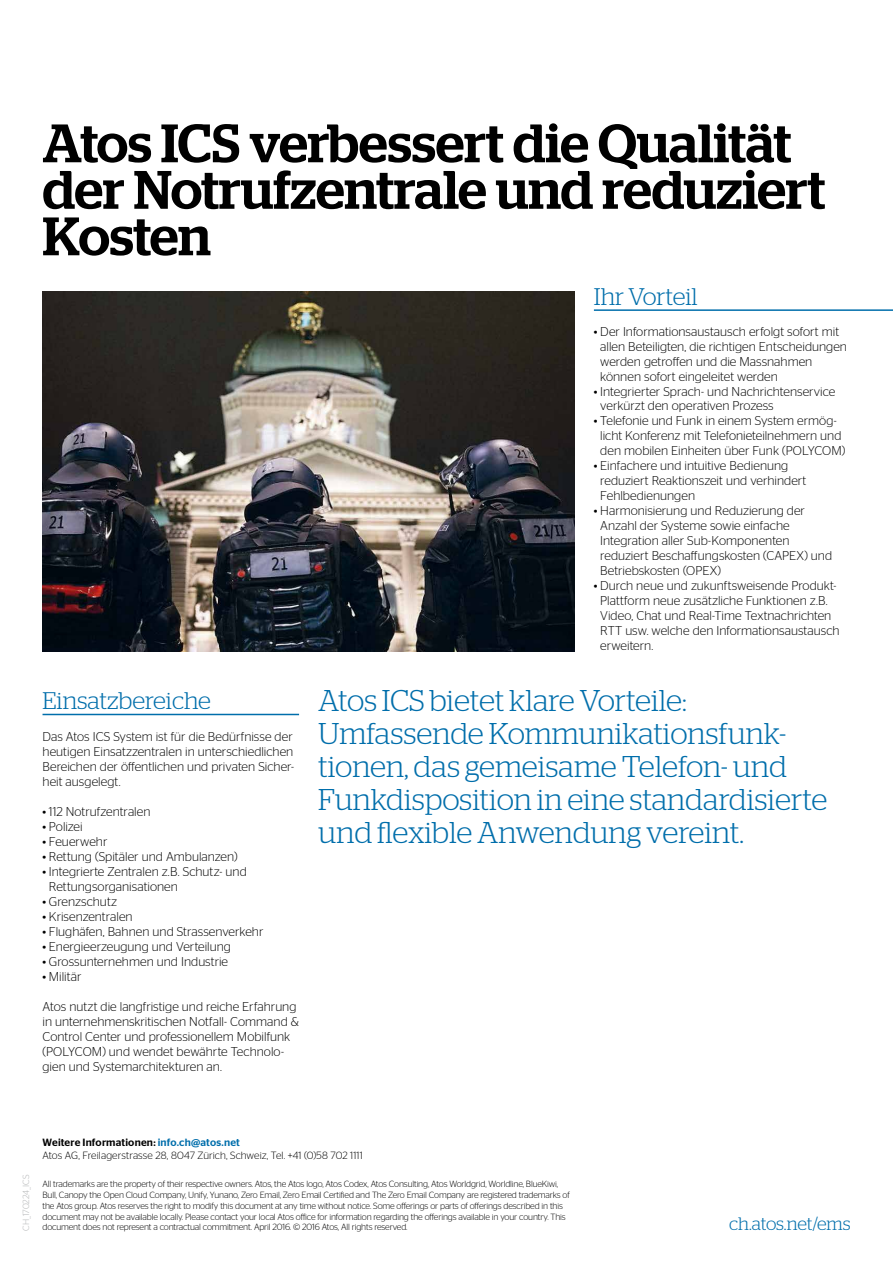
<style>
.page{position:relative;width:893px;height:1263px;background:#fff}
.page>*{position:absolute;margin:0;border:0;box-sizing:border-box;transform-origin:0 0}
.t1{font:500 54px/46.5px "Stag";letter-spacing:-.005em;color:#000}
.t2{font:300 30px/33px "Stag";color:#006eab}
.t3{font:300 24px "Stag";color:#006eab}
.t4{font:300 18px "Stag";letter-spacing:-.01em;color:#006eab}
.t5{font:300 12.75px/15px "Stag Sans";letter-spacing:.005em;color:#000}
.t6{font:300 10.5px/13.5px "Stag Sans";letter-spacing:.01em;color:#000}
.t7{font:300 9px/10.8px "Stag Sans";letter-spacing:-.015em;color:#000}
.t8{font:300 9px "Stag Sans";letter-spacing:-.015em;color:#b1b3b4}
.s1{font-weight:500}
.s2{font-weight:500;color:#006eab}
</style>
<div class="page">
<hr style="left:43px;top:714px;width:256px;height:1px;background:#006eab">
<hr style="left:594px;top:309px;width:299px;height:2px;background:#006eab">
<img style="left:43px;top:291px;width:532px;height:360px">
<h1 class="t1" style="left:43px;top:119px;width:784px">Atos ICS verbessert die Qualität der Notrufzentrale und reduziert<br>Kosten</h1>
<h3 class="t3" style="left:594px;top:282px;width:105px">Ihr Vorteil</h3>
<h3 class="t3" style="left:43px;top:687px;width:170px">Einsatzbereiche</h3>
<p class="t5" style="left:43px;top:729px;width:253px;text-align:justify">Das Atos ICS System ist für die Bedürfnisse der heutigen Einsatzzentralen in unterschiedlichen Bereichen der öffentlichen und privaten Sicher&shy;heit ausgelegt.</p>
<p class="t5" style="left:43px;top:804px;width:109px">• 112 Notrufzentralen</p>
<p class="t5" style="left:43px;top:819px;width:42px">• Polizei</p>
<p class="t5" style="left:43px;top:834px;width:66px">• Feuerwehr</p>
<p class="t5" style="left:43px;top:849px;width:197px">• Rettung (Spitäler und Ambulanzen)</p>
<p class="t5" style="left:49px;top:864px;width:199px;text-indent:-6px">• Integrierte Zentralen z.B. Schutz- und<br>Rettungsorganisationen</p>
<p class="t5" style="left:43px;top:894px;width:76px">• Grenzschutz</p>
<p class="t5" style="left:43px;top:909px;width:92px">• Krisenzentralen</p>
<p class="t5" style="left:43px;top:924px;width:222px">• Flughäfen, Bahnen und Strassenverkehr</p>
<p class="t5" style="left:43px;top:939px;width:190px">• Energieerzeugung und Verteilung</p>
<p class="t5" style="left:43px;top:954px;width:187px">• Grossunternehmen und Industrie</p>
<p class="t5" style="left:43px;top:969px;width:40px">• Militär</p>
<p class="t5" style="left:43px;top:999px;width:258px">Atos nutzt die langfristige und reiche Erfahrung in unternehmenskritischen Notfall- Command &amp; Control Center und professionellem Mobilfunk (POLYCOM) und wendet bewährte Technolo&shy;gien und Systemarchitekturen an.</p>
<p class="t5" style="left:600px;top:323px;width:248px;text-indent:-6px">• Der Informationsaustausch erfolgt sofort mit allen Beteiligten, die richtigen Entscheidungen werden getroffen und die Massnahmen können sofort eingeleitet werden</p>
<p class="t5" style="left:600px;top:383px;width:237px;text-indent:-6px">• Integrierter Sprach- und Nachrichtenservice verkürzt den operativen Prozess</p>
<p class="t5" style="left:600px;top:413px;width:247px;text-indent:-6px">• Telefonie und Funk in einem System ermög&shy;licht Konferenz mit Telefonieteilnehmern und den mobilen Einheiten über Funk (POLYCOM)</p>
<p class="t5" style="left:600px;top:458px;width:208px;text-indent:-6px">• Einfachere und intuitive Bedienung reduziert Reaktionszeit und verhindert<br>Fehlbedienungen</p>
<p class="t5" style="left:600px;top:503px;width:233px;text-indent:-6px">• Harmonisierung und Reduzierung der Anzahl der Systeme sowie einfache Integration aller Sub-Komponenten reduziert Beschaffungskosten (CAPEX) und Betriebskosten (OPEX)</p>
<p class="t5" style="left:600px;top:578px;width:241px;text-indent:-6px">• Durch neue und zukunftsweisende Produkt-Plattform neue zusätzliche Funktionen z.B.<br>Video, Chat und Real-Time Textnachrichten RTT usw. welche den Informationsaustausch erweitern.</p>
<h2 class="t2" style="left:318px;top:684px;width:511px">Atos ICS bietet klare Vorteile:<br>Umfassende Kommunikationsfunk&shy;tionen, das gemeisame Telefon- und Funkdisposition in eine standardisierte und flexible Anwendung vereint.</h2>
<p class="t8" style="left:21px;top:1231px;width:57px;rotate:-90deg">CH_170224_ICS</p>
<p class="t6" style="left:43px;top:1135px;width:322px"><span class="s1">Weitere Informationen:</span> <span class="s2">info.ch@atos.net<br></span>Atos AG, Freilagerstrasse 28, 8047 Zürich, Schweiz, Tel. +41 (0)58 702 1111</p>
<p class="t7" style="left:43px;top:1178px;width:529px">All trademarks are the property of their respective owners. Atos, the Atos logo, Atos Codex, Atos Consulting, Atos Worldgrid, Worldline, BlueKiwi, Bull, Canopy the Open Cloud Company, Unify, Yunano, Zero Email, Zero Email Certified and The Zero Email Company are registered trademarks of the Atos group. Atos reserves the right to modify this document at any time without notice. Some offerings or parts of offerings described in this document may not be available locally. Please contact your local Atos office for information regarding the offerings available in your country. This document does not represent a contractual commitment. April 2016. © 2016 Atos, All rights reserved.</p>
<h3 class="t4" style="left:729px;top:1213px;width:123px">ch.atos.net/ems</h3>
</div>
